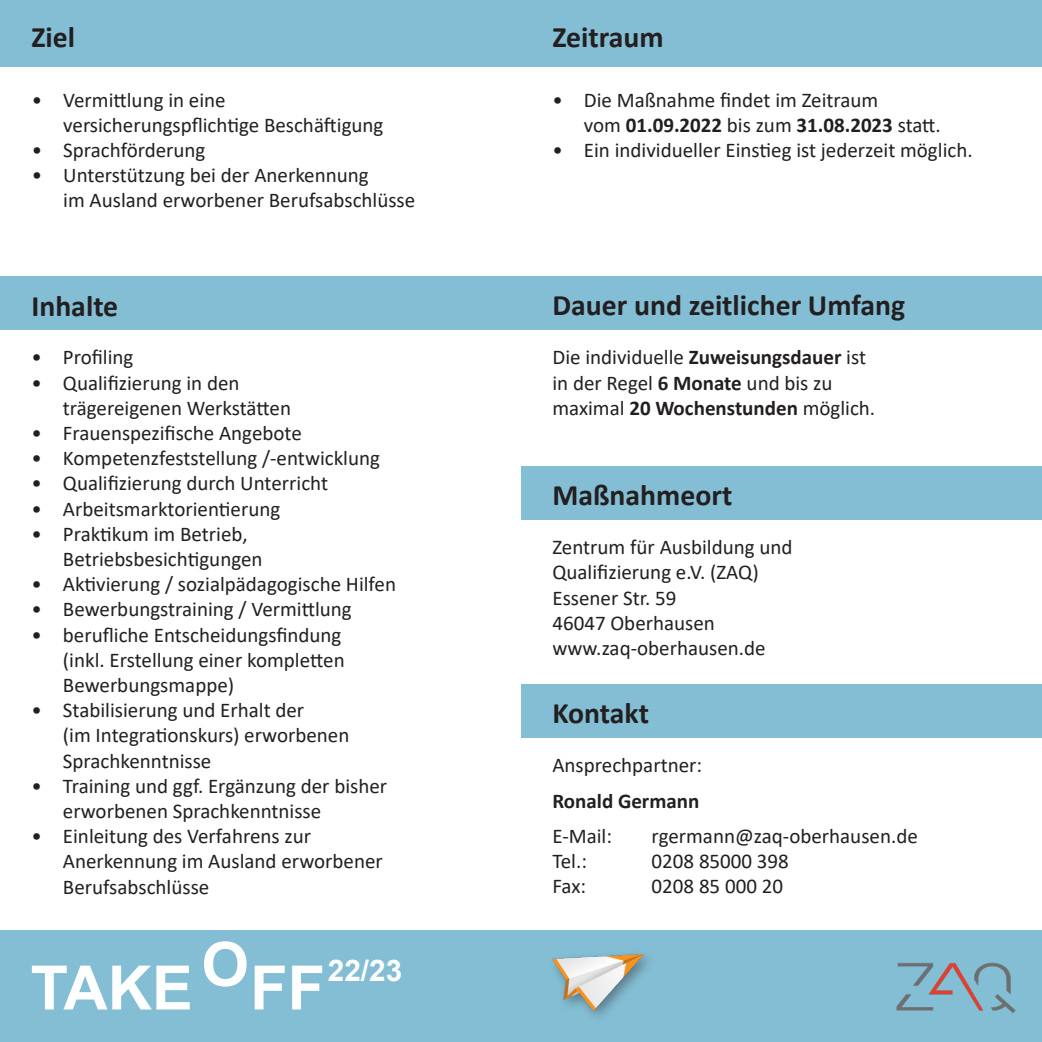
<style>
.page{position:relative;width:1042px;height:1042px;background:#fff}
.page>*{position:absolute;margin:0;border:0;box-sizing:border-box;transform-origin:0 0}
.t1{font:700 61.25px "Arial";color:#fff}
.t2{font:700 29.75px "Calibri";color:#231f20}
.t3{font:700 29.75px "Arial";color:#fff}
.t4{font:21px/25.2px "Calibri";color:#231f20}
.t5{font:700 21px "Calibri";color:#231f20}
.s1{font-weight:700}
</style>
<div class="page">
<div style="left:0;top:276px;width:521px;height:54px;background:#84bed5"></div>
<div style="left:0;top:0;width:521px;height:67px;background:#84bed5"></div>
<div style="left:521px;top:0;width:521px;height:67px;background:#84bed5"></div>
<div style="left:521px;top:276px;width:521px;height:54px;background:#84bed5"></div>
<div style="left:0;top:930px;width:1042px;height:112px;background:#84bed5"></div>
<div style="left:521px;top:466px;width:521px;height:54px;background:#84bed5"></div>
<div style="left:521px;top:684px;width:521px;height:54px;background:#84bed5"></div>
<img style="left:896px;top:962px;width:120px;height:51px">
<img style="left:552px;top:954px;width:91px;height:56px">
<p class="t2" style="left:31px;top:16px;width:45px">Ziel</p>
<p class="t2" style="left:552px;top:16px;width:113px">Zeitraum</p>
<p class="t4" style="left:63px;top:86px;width:322px;text-indent:-32px">• Vermittlung in eine versicherungspflichtige Beschäftigung</p>
<p class="t4" style="left:32px;top:137px;width:175px">• Sprachförderung</p>
<p class="t4" style="left:63px;top:162px;width:353px;text-indent:-32px">• Unterstützung bei der Anerkennung<br>im Ausland erworbener Berufsabschlüsse</p>
<p class="t2" style="left:31px;top:285px;width:88px">Inhalte</p>
<p class="t4" style="left:31px;top:344px;width:104px">• Profiling</p>
<p class="t4" style="left:63px;top:369px;width:230px;text-indent:-32px">• Qualifizierung in den trägereigenen Werkstätten</p>
<p class="t4" style="left:31px;top:420px;width:272px">• Frauenspezifische Angebote</p>
<p class="t4" style="left:31px;top:445px;width:350px">• Kompetenzfeststellung /-entwicklung</p>
<p class="t4" style="left:31px;top:470px;width:298px">• Qualifizierung durch Unterricht</p>
<p class="t4" style="left:31px;top:495px;width:250px">• Arbeitsmarktorientierung</p>
<p class="t4" style="left:63px;top:521px;width:201px;text-indent:-32px">• Praktikum im Betrieb,<br>Betriebsbesichtigungen</p>
<p class="t4" style="left:31px;top:571px;width:366px">• Aktivierung / sozialpädagogische Hilfen</p>
<p class="t4" style="left:31px;top:596px;width:322px">• Bewerbungstraining / Vermittlung</p>
<p class="t4" style="left:63px;top:621px;width:283px;text-indent:-32px">• berufliche Entscheidungsfindung (inkl. Erstellung einer kompletten<br>Bewerbungsmappe)</p>
<p class="t4" style="left:63px;top:697px;width:288px;text-indent:-32px">• Stabilisierung und Erhalt der<br>(im Integrationskurs) erworbenen<br>Sprachkenntnisse</p>
<p class="t4" style="left:63px;top:773px;width:326px;text-indent:-32px">• Training und ggf. Ergänzung der bisher erworbenen Sprachkenntnisse</p>
<p class="t4" style="left:63px;top:823px;width:321px;text-indent:-32px">• Einleitung des Verfahrens zur<br>Anerkennung im Ausland erworbener<br>Berufsabschlüsse</p>
<p class="t1" style="left:31px;top:945px;width:164px">TAKE</p>
<p class="t1" style="left:201px;top:921px;width:49px">O</p>
<p class="t1" style="left:250px;top:945px;width:76px">FF</p>
<p class="t3" style="left:328px;top:950px;width:76px">22/23</p>
<p class="t4" style="left:584px;top:86px;width:358px;text-indent:-32px">• Die Maßnahme findet im Zeitraum<br>vom <span class="s1">01.09.2022</span> bis zum <span class="s1">31.08.2023</span> statt.</p>
<p class="t4" style="left:552px;top:137px;width:422px">• Ein individueller Einstieg ist jederzeit möglich.</p>
<p class="t2" style="left:552px;top:284px;width:354px">Dauer und zeitlicher Umfang</p>
<p class="t4" style="left:552px;top:344px;width:324px">Die individuelle <span class="s1">Zuweisungsdauer</span> ist in der Regel <span class="s1">6 Monate</span> und bis zu maximal <span class="s1">20 Wochenstunden</span> möglich.</p>
<p class="t2" style="left:552px;top:474px;width:181px">Maßnahmeort</p>
<p class="t4" style="left:552px;top:534px;width:242px">Zentrum für Ausbildung und</p>
<p class="t4" style="left:552px;top:559px;width:208px">Qualifizierung e.V. (ZAQ)</p>
<p class="t4" style="left:552px;top:584px;width:125px">Essener Str. 59</p>
<p class="t4" style="left:552px;top:610px;width:164px">46047 Oberhausen</p>
<p class="t4" style="left:552px;top:635px;width:215px">www.zaq-oberhausen.de</p>
<p class="t2" style="left:552px;top:692px;width:98px">Kontakt</p>
<p class="t4" style="left:552px;top:752px;width:151px">Ansprechpartner:</p>
<p class="t5" style="left:552px;top:785px;width:148px">Ronald Germann</p>
<p class="t4" style="left:552px;top:822px;width:61px">E-Mail:</p>
<p class="t4" style="left:651px;top:822px;width:268px">rgermann@zaq-oberhausen.de</p>
<p class="t4" style="left:552px;top:848px;width:36px">Tel.:</p>
<p class="t4" style="left:651px;top:848px;width:139px">0208 85000 398</p>
<p class="t4" style="left:552px;top:873px;width:35px">Fax:</p>
<p class="t4" style="left:651px;top:873px;width:133px">0208 85 000 20</p>
</div>
